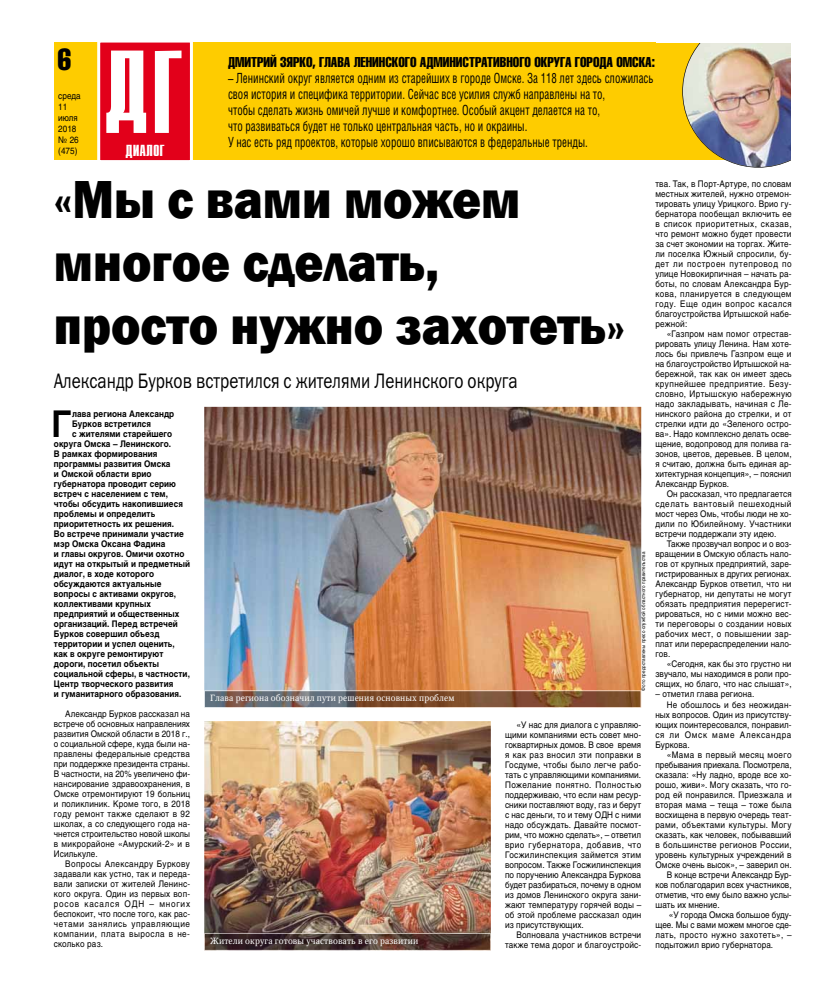
<style>
.page{position:relative;width:820px;height:993px;background:#fff}
.page>*{position:absolute;margin:0;border:0;box-sizing:border-box;transform-origin:0 0}
.t1{font:800 55px/63px "Franklin Gothic";color:#000;scale:.9 1}
.t2{font:700 36.5px "Helios";color:#000;scale:.9 1}
.t3{font:30px "Helios Compressed";color:#000}
.t4{font:21px "Franklin Gothic Book C";color:#000;scale:.8 1}
.t5{font:700 16px "Compact C";color:#fff}
.t6{font:14px/16px "Helios Cond";color:#000;scale:.8 1}
.t7{font:14px "Helios Compressed";color:#000}
.t8{font:9px/10px "Helios";letter-spacing:.01em;color:#000;text-align:justify;scale:.9 1}
.t9{font:700 9px "Helios";letter-spacing:.01em;color:#000;scale:.9 1}
.t10{font:9px "Octava";letter-spacing:.01em;color:#fff}
.t11{font:9px "Helios";letter-spacing:.035em;color:#000;scale:.9 1}
.t12{font:9px "Helios";letter-spacing:.03em;color:#000;scale:.9 1}
.t13{font:9px "Helios";letter-spacing:.045em;color:#000;scale:.9 1}
.t14{font:9px "Helios";letter-spacing:.085em;color:#000;scale:.9 1}
.t15{font:9px "Helios";letter-spacing:.04em;color:#000;scale:.9 1}
.t16{font:5px "Helios";letter-spacing:.01em;color:#000;scale:.9 1}
</style>
<div class="page">
<div style="left:54px;top:43px;width:737px;height:117px;background:#fecc00"></div>
<svg style="left:97px;top:42px;width:96px;height:119px;background:#ed6473"></svg>
<img style="left:204px;top:406px;width:437px;height:284px">
<img style="left:204px;top:721px;width:286px;height:212px">
<img style="left:204px;top:690px;width:437px;height:17px">
<img style="left:204px;top:933px;width:286px;height:17px">
<img style="left:682px;top:43px;width:109px;height:124px">
<h3 class="t3" style="left:57px;top:42px;width:15px">6</h3>
<p class="t8" style="left:58px;top:90px;width:26px;line-height:11px;text-align:left">среда<br>11 июля<br>2018 № 26 (475)</p>
<h3 class="t5" style="left:126px;top:142px;width:41px">ДиАлоГ</h3>
<h3 class="t7" style="left:228px;top:54px;width:428px">ДМИТРИЙ ЗЯРКО, ГЛАВА ЛЕНИНСКОГО АДМИНИСТРАТИВНОГО ОКРУГА ГОРОДА ОМСКА:</h3>
<p class="t6" style="left:228px;top:70px;width:533px">– Ленинский округ является одним из старейших в городе Омске. За 118 лет здесь сложилась своя история и специфика территории. Сейчас все усилия служб направлены на то,<br>чтобы сделать жизнь омичей лучше и комфортнее. Особый акцент делается на то,<br>что развиваться будет не только центральная часть, но и окраины.<br>У нас есть ряд проектов, которые хорошо вписываются в федеральные тренды.</p>
<h1 class="t1" style="left:54px;top:167px;width:635px">«Мы с вами можем многое сделать,<br>просто нужно захотеть»</h1>
<h3 class="t4" style="left:54px;top:369px;width:581px">Александр Бурков встретился с жителями Ленинского округа</h3>
<h2 class="t2" style="left:52px;top:402px;width:24px">Г</h2>
<p class="t9" style="left:72px;top:408px;width:115px">лава региона Александр</p>
<p class="t9" style="left:72px;top:418px;width:89px">Бурков встретился</p>
<p class="t9" style="left:72px;top:428px;width:113px">с жителями старейшего</p>
<p class="t9" style="left:54px;top:438px;width:132px">округа Омска – Ленинского.</p>
<p class="t9" style="left:54px;top:448px;width:116px">В рамках формирования</p>
<p class="t9" style="left:54px;top:458px;width:131px">программы развития Омска</p>
<p class="t9" style="left:54px;top:468px;width:110px">и Омской области врио</p>
<p class="t9" style="left:54px;top:478px;width:137px">губернатора проводит серию</p>
<p class="t9" style="left:54px;top:488px;width:128px">встреч с населением с тем,</p>
<p class="t9" style="left:54px;top:498px;width:145px">чтобы обсудить накопившиеся</p>
<p class="t9" style="left:54px;top:508px;width:114px">проблемы и определить</p>
<p class="t9" style="left:54px;top:518px;width:135px">приоритетность их решения.</p>
<p class="t9" style="left:54px;top:528px;width:146px">Во встрече принимали участие</p>
<p class="t9" style="left:54px;top:538px;width:125px">мэр Омска Оксана Фадина</p>
<p class="t9" style="left:54px;top:548px;width:146px">и главы округов. Омичи охотно</p>
<p class="t9" style="left:54px;top:558px;width:153px">идут на открытый и предметный</p>
<p class="t9" style="left:54px;top:568px;width:113px">диалог, в ходе которого</p>
<p class="t9" style="left:54px;top:578px;width:121px">обсуждаются актуальные</p>
<p class="t9" style="left:54px;top:588px;width:137px">вопросы с активами округов,</p>
<p class="t9" style="left:54px;top:598px;width:109px">коллективами крупных</p>
<p class="t9" style="left:54px;top:608px;width:141px">предприятий и общественных</p>
<p class="t9" style="left:54px;top:618px;width:139px">организаций. Перед встречей</p>
<p class="t9" style="left:54px;top:628px;width:119px">Бурков совершил объезд</p>
<p class="t9" style="left:54px;top:638px;width:136px">территории и успел оценить,</p>
<p class="t9" style="left:54px;top:648px;width:123px">как в округе ремонтируют</p>
<p class="t9" style="left:54px;top:658px;width:118px">дороги, посетил объекты</p>
<p class="t9" style="left:54px;top:668px;width:153px">социальной сферы, в частности,</p>
<p class="t9" style="left:54px;top:678px;width:134px">Центр творческого развития</p>
<p class="t9" style="left:54px;top:688px;width:143px">и гуманитарного образования.</p>
<p class="t8" style="left:54px;top:708px;width:153px;text-indent:11px">Александр Бурков рассказал на встрече об основных направлениях развития Омской области в 2018 г., о социальной сфере, куда были на&shy;правлены федеральные средства при поддержке президента страны.<br>В частности, на 20% увеличено фи&shy;нансирование здравоохранения, в Омске отремонтируют 19 больниц и поликлиник. Кроме того, в 2018 году ремонт также сделают в 92 школах, а со следующего года на&shy;чнется строительство новой школы в микрорайоне «Амурский-2» и в Исилькуле.</p>
<p class="t8" style="left:54px;top:858px;width:153px;text-indent:11px">Вопросы Александру Буркову задавали как устно, так и переда&shy;вали записки от жителей Ленинс&shy;кого округа. Один из первых воп&shy;росов касался ОДН – многих беспокоит, что после того, как рас&shy;четами занялись управляющие компании, плата выросла в не&shy;сколько раз.</p>
<p class="t10" style="left:210px;top:692px;width:246px">Глава региона обозначил пути решения основных проблем</p>
<p class="t10" style="left:210px;top:935px;width:209px">Жители округа готовы участвовать в его развитии</p>
<p class="t16" style="left:640px;top:690px;width:155px;rotate:-90deg">Фото предоставлены пресс-службой областного правительства</p>
<p class="t8" style="left:505px;top:719px;width:153px;text-indent:11px">«У нас для диалога с управляю&shy;щими компаниями есть совет мно&shy;гоквартирных домов. В свое время я как раз вносил эти поправки в Госдуме, чтобы было легче рабо&shy;тать с управляющими компаниями.<br>Пожелание понятно. Полностью поддерживаю, что если нам ресур&shy;сники поставляют воду, газ и берут с нас деньги, то и тему ОДН с ними надо обсуждать. Давайте посмот&shy;рим, что можно сделать», – ответил врио губернатора, добавив, что Госжилинспекция займется этим вопросом. Также Госжилинспекция по поручению Александра Буркова будет разбираться, почему в одном из домов Ленинского округа зани&shy;жают температуру горячей воды – об этой проблеме рассказал один из присутствующих.</p>
<p class="t8" style="left:505px;top:929px;width:153px;text-align:right">Волновала участников встречи также тема дорог и благоустройс-</p>
<p class="t8" style="left:655px;top:179px;width:153px">тва. Так, в Порт-Артуре, по словам местных жителей, нужно отремон&shy;тировать улицу Урицкого. Врио гу&shy;бернатора пообещал включить ее в список приоритетных, сказав, что ремонт можно будет провести за счет экономии на торгах. Жите&shy;ли поселка Южный спросили, бу&shy;дет ли построен путепровод по улице Новокирпичная – начать ра&shy;боты, по словам Александра Бур&shy;кова, планируется в следующем году. Еще один вопрос касался благоустройства Иртышской набе&shy;режной:</p>
<p class="t8" style="left:655px;top:329px;width:153px;text-indent:11px">«Газпром нам помог отрестав&shy;рировать улицу Ленина. Нам хоте&shy;лось бы привлечь Газпром еще и на благоустройство Иртышской на&shy;бережной, так как он имеет здесь крупнейшее предприятие. Безу&shy;словно, Иртышскую набережную надо закладывать, начиная с Ле&shy;нинского района до стрелки, и от стрелки идти до «Зеленого остро&shy;ва». Надо комплексно делать осве&shy;щение, водопровод для полива га&shy;зонов, цветов, деревьев. В целом, я считаю, должна быть единая ар&shy;хитектурная концепция», – пояснил Александр Бурков.</p>
<p class="t8" style="left:655px;top:489px;width:153px;text-indent:11px">Он рассказал, что предлагается сделать вантовый пешеходный мост через Омь, чтобы люди не хо&shy;дили по Юбилейному. Участники встречи поддержали эту идею.</p>
<p class="t8" style="left:655px;top:539px;width:153px;text-indent:11px">Также прозвучал вопрос и о воз&shy;вращении в Омскую область нало&shy;гов от крупных предприятий, заре&shy;гистрированных в других регионах.<br>Александр Бурков ответил, что ни губернатор, ни депутаты не могут обязать предприятия перерегист&shy;рироваться, но с ними можно вес&shy;ти переговоры о создании новых рабочих мест, о повышении зар&shy;плат или перераспределении нало&shy;гов.</p>
<p class="t8" style="left:655px;top:659px;width:153px;text-indent:11px">«Сегодня, как бы это грустно ни звучало, мы находимся в роли про&shy;сящих, но благо, что нас слышат»,</p>
<p class="t8" style="left:655px;top:689px;width:111px">– отметил глава региона.</p>
<p class="t12" style="left:666px;top:698px;width:140px">Не обошлось и без неожидан-</p>
<p class="t8" style="left:655px;top:709px;width:153px">ных вопросов. Один из присутству-</p>
<p class="t8" style="left:655px;top:719px;width:153px">ющих поинтересовался, понравил-</p>
<p class="t14" style="left:655px;top:728px;width:153px">ся ли Омск маме Александра</p>
<p class="t8" style="left:655px;top:739px;width:40px">Буркова.</p>
<p class="t15" style="left:666px;top:748px;width:140px">«Мама в первый месяц моего</p>
<p class="t8" style="left:655px;top:759px;width:153px">пребывания приехала. Посмотрела,</p>
<p class="t8" style="left:655px;top:769px;width:153px">сказала: «Ну ладно, вроде все хо-</p>
<p class="t8" style="left:655px;top:779px;width:153px">рошо, живи». Могу сказать, что го-</p>
<p class="t12" style="left:655px;top:788px;width:153px">род ей понравился. Приезжала и</p>
<p class="t8" style="left:655px;top:799px;width:153px">вторая мама – теща – тоже была</p>
<p class="t8" style="left:655px;top:809px;width:153px">восхищена в первую очередь теат-</p>
<p class="t11" style="left:655px;top:818px;width:153px">рами, объектами культуры. Могу</p>
<p class="t8" style="left:655px;top:829px;width:153px">сказать, как человек, побывавший</p>
<p class="t11" style="left:655px;top:838px;width:153px">в большинстве регионов России,</p>
<p class="t8" style="left:655px;top:849px;width:153px">уровень культурных учреждений в</p>
<p class="t8" style="left:655px;top:859px;width:153px">Омске очень высок», – заверил он.</p>
<p class="t8" style="left:666px;top:869px;width:140px">В конце встречи Александр Бур-</p>
<p class="t8" style="left:655px;top:879px;width:153px">ков поблагодарил всех участников,</p>
<p class="t8" style="left:655px;top:889px;width:153px">отметив, что ему было важно услы-</p>
<p class="t8" style="left:655px;top:899px;width:73px">шать их мнение.</p>
<p class="t8" style="left:668px;top:909px;width:138px">«У города Омска большое буду-</p>
<p class="t8" style="left:655px;top:919px;width:153px">щее. Мы с вами можем многое сде-</p>
<p class="t13" style="left:655px;top:928px;width:153px">лать, просто нужно захотеть», –</p>
<p class="t8" style="left:655px;top:939px;width:132px">подытожил врио губернатора.</p>
</div>
